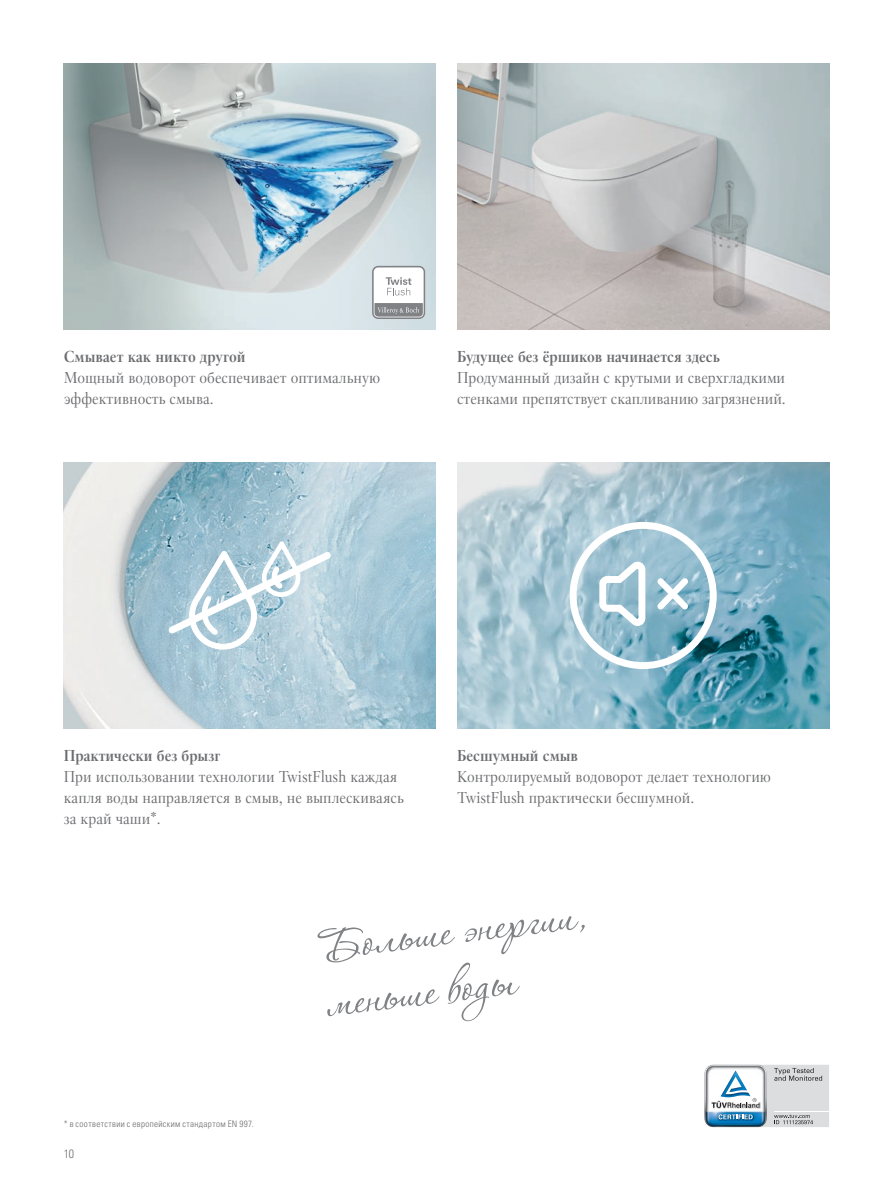
<style>
.page{position:relative;width:893px;height:1191px;background:#fff}
.page>*{position:absolute;margin:0;border:0;box-sizing:border-box;transform-origin:0 0}
.t1{font:54px/57px "Corinthia";color:#808285;scale:1.1 1}
.BU_l{font:15.75px/21px "Villeroy Boch Cyrillic";color:#6c6d70}
.BU_Head_l{font:700 15.75px "Villeroy Boch Cyrillic";color:#6c6d70}
.t2{font:12px "Univers LTCYR 47 Light Cond";color:#6c6d70}
.Sternchentext_l{font:9px "Univers LTCYR 47 Light Cond";letter-spacing:.04em;color:#6c6d70}
</style>
<div class="page">
<img style="left:64px;top:64px;width:372px;height:266px">
<img style="left:457px;top:64px;width:372px;height:266px">
<img style="left:64px;top:462px;width:372px;height:266px">
<img style="left:457px;top:462px;width:372px;height:266px">
<svg style="left:163px;top:541px;width:174px;height:109px"></svg>
<svg style="left:596px;top:556px;width:53px;height:78px"></svg>
<svg style="left:657px;top:578px;width:31px;height:31px"></svg>
<div style="left:570px;top:522px;width:147px;height:147px;border:7px solid #fff;border-radius:50%"></div>
<svg style="left:372px;top:266px;width:53px;height:53px"></svg>
<svg style="left:704px;top:1064px;width:125px;height:63px"></svg>
<p class="BU_Head_l" style="left:64px;top:346px;width:183px">Смывает как никто другой</p>
<p class="BU_l" style="left:64px;top:367px;width:318px">Мощный водоворот обеспечивает оптимальную эффективность смыва.</p>
<p class="BU_Head_l" style="left:457px;top:346px;width:264px">Будущее без ёршиков начинается здесь</p>
<p class="BU_l" style="left:457px;top:367px;width:330px">Продуманный дизайн с крутыми и сверхгладкими стенками препятствует скапливанию загрязнений.</p>
<p class="BU_Head_l" style="left:64px;top:745px;width:158px">Практически без брызг</p>
<p class="BU_l" style="left:64px;top:766px;width:341px">При использовании технологии TwistFlush каждая капля воды направляется в смыв, не выплескиваясь за край чаши*.</p>
<p class="BU_Head_l" style="left:457px;top:745px;width:122px">Бесшумный смыв</p>
<p class="BU_l" style="left:457px;top:766px;width:315px">Контролируемый водоворот делает технологию<br>TwistFlush практически бесшумной.</p>
<p class="Sternchentext_l" style="left:64px;top:1117px;width:191px">* в соответствии с европейским стандартом EN 997.</p>
<p class="t2" style="left:64px;top:1145px;width:12px">10</p>
<p class="t1" style="left:314px;top:922px;width:247px;rotate:-7deg">Больше энергии, меньше воды</p>
</div>
